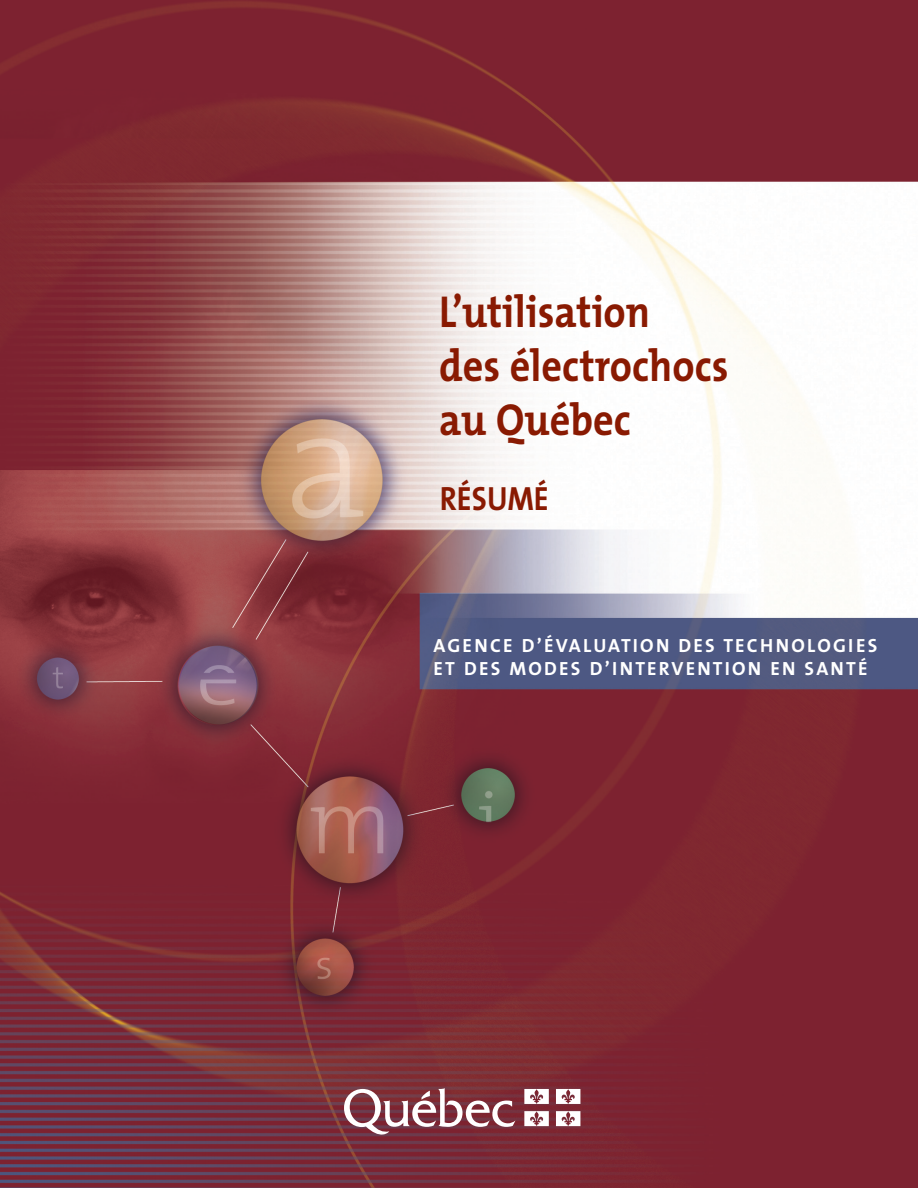
<style>
.page{position:relative;width:918px;height:1188px;background:#fff}
.page>*{position:absolute;margin:0;border:0;box-sizing:border-box;transform-origin:0 0}
.t1{font:700 45px/54px "The Mix";color:#891a02;scale:.89 1}
.t2{font:700 33.75px "The Mix";color:#891a02;scale:.89 1}
.t3{font:19.2px/23px "The Mix Bold Caps";letter-spacing:.12em;color:#fff}
</style>
<div class="page">
<img style="left:0;top:0;width:918px;height:1188px">
<svg style="left:344px;top:1088px;width:171px;height:47px"></svg>
<svg style="left:524px;top:1089px;width:25px;height:15px"></svg>
<svg style="left:556px;top:1089px;width:24px;height:15px"></svg>
<svg style="left:524px;top:1111px;width:25px;height:15px"></svg>
<svg style="left:556px;top:1111px;width:24px;height:15px"></svg>
<h1 class="t1" style="left:439px;top:290px;width:326px">L’utilisation<br>des électrochocs au Québec</h1>
<h2 class="t2" style="left:440px;top:487px;width:124px">RÉSUMÉ</h2>
<p class="t3" style="left:434px;top:634px;width:445px">AGENCE D’ÉVALUATION DES TECHNOLOGIES<br>ET DES MODES D’INTERVENTION EN SANTÉ</p>
</div>
